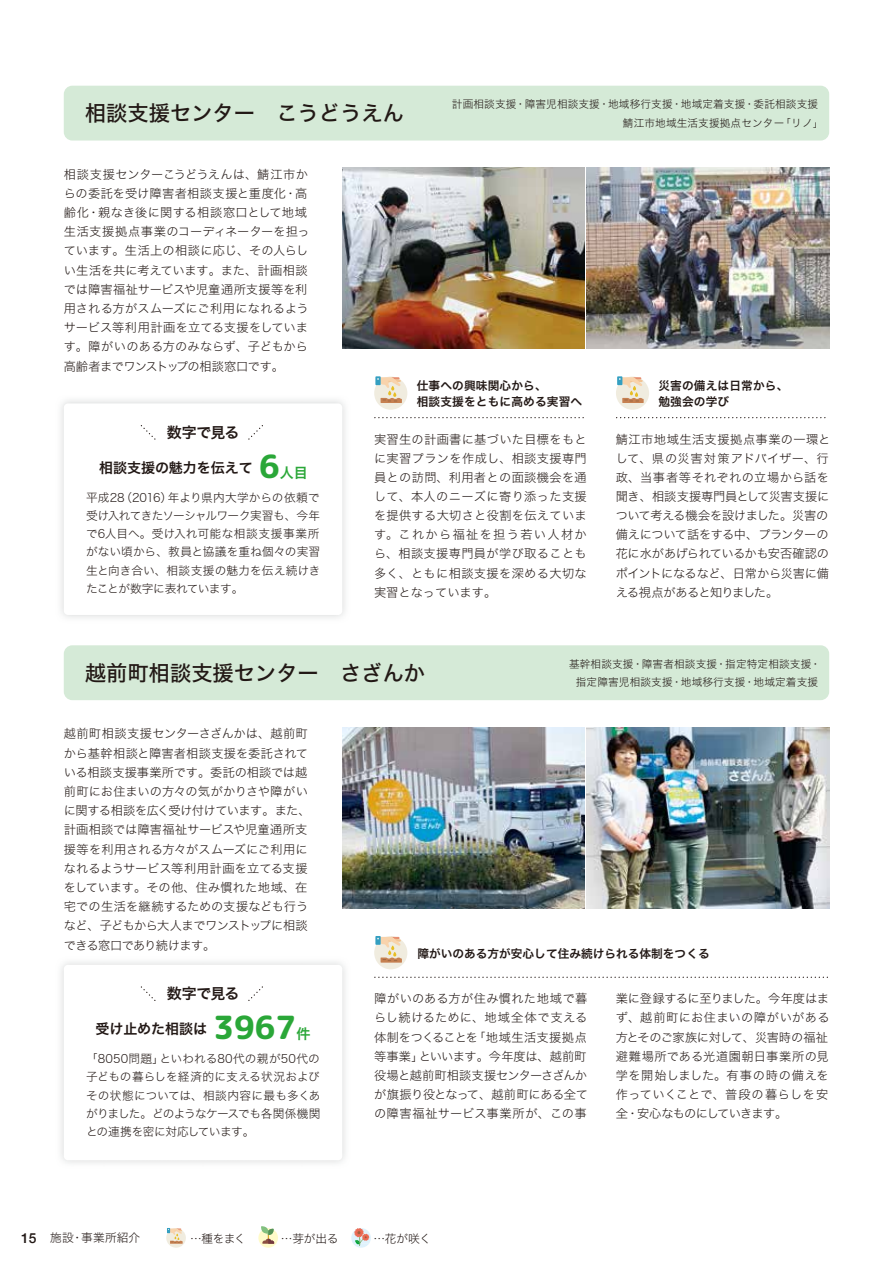
<style>
.page{position:relative;width:893px;height:1263px;background:#fff}
.page>*{position:absolute;margin:0;border:0;box-sizing:border-box;transform-origin:0 0}
.t1{font:31.95px "rounded mplus 1 c heavy";color:#2aa738}
.t2{font:21.3px "Hira Kaku Std W5";color:#221815}
.t3{font:14.85px "Hira Kaku Std W6";letter-spacing:-.03em;color:#221815}
.t4{font:14.1px "Hira Kaku Std W6";letter-spacing:-.005em;color:#221815}
.t5{font:14.1px "Hira Kaku Std W6";color:#2aa738}
.t6{font:12.15px/19px "Hira Kaku Std W2";color:#221815}
.t7{font:11.7px/18.1px "Hira Kaku Std W2";letter-spacing:-.015em;color:#221815;text-align:justify}
.t8{font:11.7px/16px "Hira Kaku Std W6";letter-spacing:.01em;color:#221815}
.t9{font:11.7px "Hira Kaku Std W2";letter-spacing:-.025em;color:#414548}
.t10{font:10.65px/18.5px "Hira Kaku Std W2";letter-spacing:.015em;color:#221815}
.s1{font-family:"Helvetica Neue";font-weight:500;font-size:13.8px}
</style>
<div class="page">
<svg style="left:248px;top:425px;width:15px;height:15px"></svg>
<svg style="left:248px;top:986px;width:15px;height:15px"></svg>
<div style="left:166px;top:1228px;width:20px;height:20px;background:#f0ecdf;border-radius:50%"></div>
<svg style="left:167px;top:1228px;width:16px;height:16px"></svg>
<div style="left:258px;top:1228px;width:20px;height:20px;background:#fffbc9;border-radius:50%"></div>
<svg style="left:261px;top:1226px;width:13px;height:18px"></svg>
<svg style="left:351px;top:1228px;width:20px;height:20px"></svg>
<div style="left:64px;top:645px;width:765px;height:55px;background:#d5ead7;border-radius:9px"></div>
<div style="left:64px;top:86px;width:765px;height:55px;background:#d5ead7;border-radius:9px"></div>
<div style="left:616px;top:377px;width:33px;height:33px;background:#f0ecdf;border-radius:50%"></div>
<div style="left:617px;top:376px;width:5px;height:9px;background:#349fc1"></div>
<svg style="left:619px;top:377px;width:25px;height:26px"></svg>
<div style="left:374px;top:377px;width:33px;height:33px;background:#f0ecdf;border-radius:50%"></div>
<div style="left:375px;top:376px;width:6px;height:9px;background:#349fc1"></div>
<svg style="left:377px;top:377px;width:25px;height:26px"></svg>
<svg style="left:140px;top:986px;width:16px;height:15px"></svg>
<svg style="left:140px;top:425px;width:16px;height:15px"></svg>
<svg style="left:375px;top:417px;width:209px;height:1px"></svg>
<svg style="left:617px;top:417px;width:209px;height:1px"></svg>
<img style="left:587px;top:168px;width:242px;height:181px">
<img style="left:342px;top:168px;width:243px;height:181px">
<img style="left:342px;top:728px;width:243px;height:180px">
<img style="left:587px;top:728px;width:242px;height:180px">
<div style="left:374px;top:936px;width:33px;height:33px;background:#f0ecdf;border-radius:50%"></div>
<div style="left:375px;top:936px;width:6px;height:9px;background:#349fc1"></div>
<svg style="left:377px;top:937px;width:25px;height:26px"></svg>
<svg style="left:375px;top:977px;width:453px;height:1px"></svg>
<h2 class="t2" style="left:85px;top:97px;width:320px">相談支援センター　こうどうえん</h2>
<p class="t6" style="left:64px;top:164px;width:248px">相談支援センターこうどうえんは、鯖江市からの委託を受け障害者相談支援と重度化・高齢化・親なき後に関する相談窓口として地域生活支援拠点事業のコーディネーターを担っています。生活上の相談に応じ、その人らしい生活を共に考えています。また、計画相談では障害福祉サービスや児童通所支援等を利用される方がスムーズにご利用になれるようサービス等利用計画を立てる支援をしています。障がいのある方のみならず、子どもから高齢者までワンストップの相談窓口です。</p>
<p class="t10" style="left:623px;top:95px;width:202px;text-indent:-171px">計画相談支援・障害児相談支援・地域移行支援・地域定着支援・委託相談支援鯖江市地域生活支援拠点センター「リノ」</p>
<p class="t3" style="left:167px;top:421px;width:74px">数字で見る</p>
<p class="t4" style="left:99px;top:457px;width:155px">相談支援の魅力を伝えて</p>
<h1 class="t1" style="left:259px;top:443px;width:22px">6</h1>
<p class="t5" style="left:280px;top:461px;width:30px">人目</p>
<p class="t7" style="left:86px;top:488px;width:236px">平成28（2016）年より県内大学からの依頼で受け入れてきたソーシャルワーク実習も、今年で6人目へ。受け入れ可能な相談支援事業所がない頃から、教員と協議を重ね個々の実習生と向き合い、相談支援の魅力を伝え続けきたことが数字に表れています。</p>
<p class="t8" style="left:417px;top:378px;width:167px">仕事への興味関心から、<br>相談支援をともに高める実習へ</p>
<p class="t8" style="left:658px;top:378px;width:132px">災害の備えは日常から、勉強会の学び</p>
<p class="t6" style="left:374px;top:429px;width:214px;text-align:justify">実習生の計画書に基づいた目標をもとに実習プランを作成し、相談支援専門員との訪問、利用者との面談機会を通して、本人のニーズに寄り添った支援を提供する大切さと役割を伝えています。これから福祉を担う若い人材から、相談支援専門員が学び取ることも多く、ともに相談支援を深める大切な実習となっています。</p>
<p class="t6" style="left:616px;top:429px;width:216px">鯖江市地域生活支援拠点事業の一環として、県の災害対策アドバイザー、行政、当事者等それぞれの立場から話を聞き、相談支援専門員として災害支援について考える機会を設けました。災害の備えについて話をする中、プランターの花に水があげられているかも安否確認のポイントになるなど、日常から災害に備える視点があると知りました。</p>
<h2 class="t2" style="left:85px;top:656px;width:342px">越前町相談支援センター　さざんか</h2>
<p class="t10" style="left:569px;top:654px;width:253px;text-align:center">基幹相談支援・障害者相談支援・指定特定相談支援・指定障害児相談支援・地域移行支援・地域定着支援</p>
<p class="t6" style="left:64px;top:724px;width:248px">越前町相談支援センターさざんかは、越前町から基幹相談と障害者相談支援を委託されている相談支援事業所です。委託の相談では越前町にお住まいの方々の気がかりさや障がいに関する相談を広く受け付けています。また、計画相談では障害福祉サービスや児童通所支援等を利用される方々がスムーズにご利用になれるようサービス等利用計画を立てる支援をしています。その他、住み慣れた地域、在宅での生活を継続するための支援なども行うなど、子どもから大人までワンストップに相談できる窓口であり続けます。</p>
<p class="t3" style="left:167px;top:982px;width:74px">数字で見る</p>
<p class="t4" style="left:95px;top:1018px;width:113px">受け止めた相談は</p>
<h1 class="t1" style="left:213px;top:1004px;width:84px">3967</h1>
<p class="t5" style="left:296px;top:1023px;width:16px">件</p>
<p class="t7" style="left:86px;top:1049px;width:236px">「8050問題」といわれる80代の親が50代の子どもの暮らしを経済的に支える状況およびその状態については、相談内容に最も多くあがりました。どのようなケースでも各関係機関との連携を密に対応しています。</p>
<p class="t8" style="left:417px;top:946px;width:294px">障がいのある方が安心して住み続けられる体制をつくる</p>
<p class="t6" style="left:374px;top:989px;width:216px">障がいのある方が住み慣れた地域で暮らし続けるために、地域全体で支える体制をつくることを「地域生活支援拠点等事業」といいます。今年度は、越前町役場と越前町相談支援センターさざんかが旗振り役となって、越前町にある全ての障害福祉サービス事業所が、この事</p>
<p class="t6" style="left:616px;top:989px;width:215px">業に登録するに至りました。今年度はまず、越前町にお住まいの障がいがある方とそのご家族に対して、災害時の福祉避難場所である光道園朝日事業所の見学を開始しました。有事の時の備えを作っていくことで、普段の暮らしを安全・安心なものにしていきます。</p>
<p class="t7" style="left:21px;top:1229px;width:120px"><span class="s1">15</span> 施設・事業所紹介</p>
<p class="t9" style="left:190px;top:1230px;width:242px">…種をまく　　　…芽が出る　　　…花が咲く</p>
</div>
